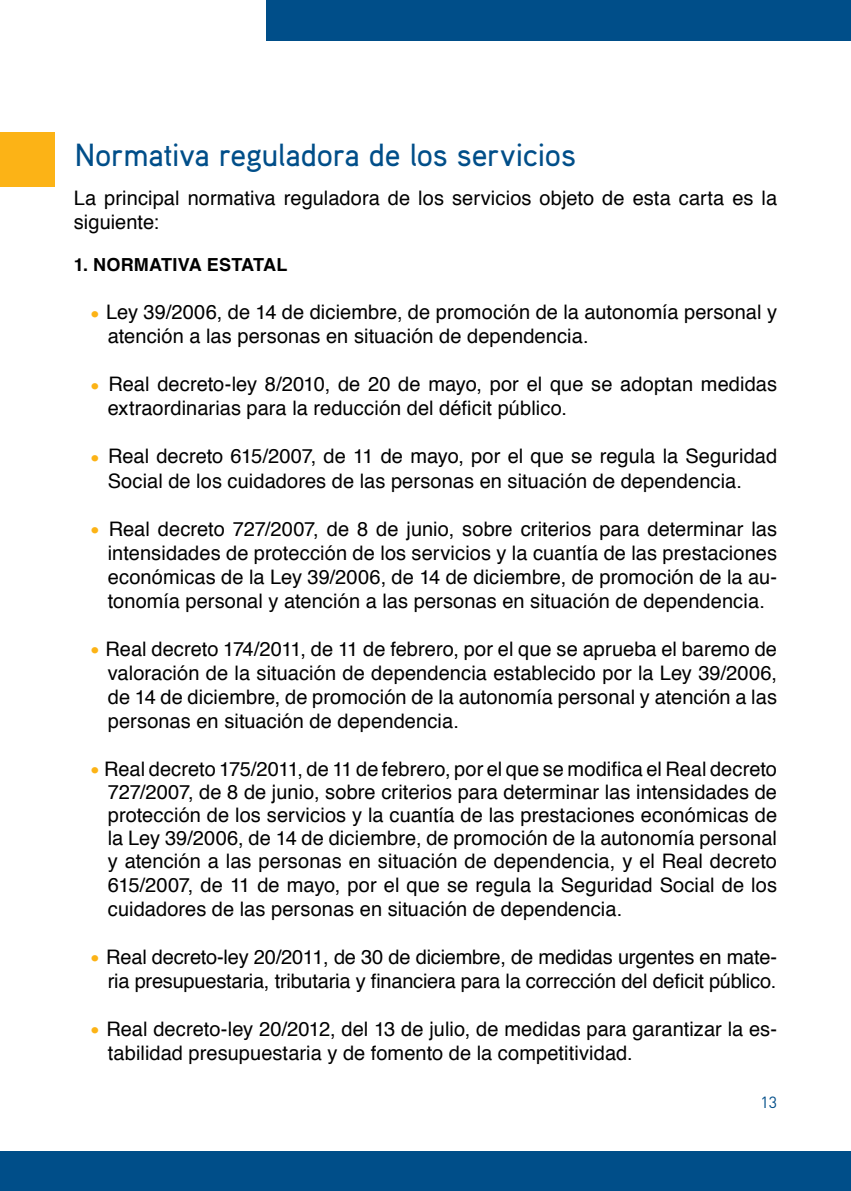
<style>
.page{position:relative;width:851px;height:1191px;background:#fff}
.page>*{position:absolute;margin:0;border:0;box-sizing:border-box;transform-origin:0 0}
.t1{font:500 32px "Aaux Pro";letter-spacing:-.005em;color:#004e89}
.t2{font:20px/24px "Helvetica";color:#000}
.t3{font:700 18px "Helvetica";letter-spacing:.01em;color:#000}
.t4{font:16px "DIN";color:#004e89}
.s1{font-weight:700;font-size:40px;color:#fcb316}
</style>
<div class="page">
<div style="left:0;top:1151px;width:850px;height:40px;background:#004e89"></div>
<div style="left:267px;top:0;width:583px;height:40px;background:#004e89"></div>
<div style="left:0;top:132px;width:55px;height:55px;background:#fcb316"></div>
<h1 class="t1" style="left:75px;top:135px;width:502px">Normativa reguladora de los servicios</h1>
<p class="t2" style="left:74px;top:187px;width:704px">La principal normativa reguladora de los servicios objeto de esta carta es la siguiente:</p>
<p class="t3" style="left:74px;top:250px;width:215px">1. NORMATIVA ESTATAL</p>
<p class="t2" style="left:108px;top:301px;width:670px;text-indent:-18px"><span class="s1">·</span> Ley 39/2006, de 14 de diciembre, de promoción de la autonomía personal y atención a las personas en situación de dependencia.</p>
<p class="t2" style="left:108px;top:373px;width:670px;text-indent:-18px"><span class="s1">·</span> Real decreto-ley 8/2010, de 20 de mayo, por el que se adoptan medidas extraordinarias para la reducción del déficit público.</p>
<p class="t2" style="left:108px;top:445px;width:670px;text-indent:-18px"><span class="s1">·</span> Real decreto 615/2007, de 11 de mayo, por el que se regula la Seguridad<br>Social de los cuidadores de las personas en situación de dependencia.</p>
<p class="t2" style="left:108px;top:517px;width:670px;text-align:justify;text-indent:-18px"><span class="s1">·</span> Real decreto 727/2007, de 8 de junio, sobre criterios para determinar las intensidades de protección de los servicios y la cuantía de las prestaciones económicas de la Ley 39/2006, de 14 de diciembre, de promoción de la au&shy;tonomía personal y atención a las personas en situación de dependencia.</p>
<p class="t2" style="left:108px;top:637px;width:670px;text-align:justify;text-indent:-18px"><span class="s1">·</span> Real decreto 174/2011, de 11 de febrero, por el que se aprueba el baremo de valoración de la situación de dependencia establecido por la Ley 39/2006, de 14 de diciembre, de promoción de la autonomía personal y atención a las personas en situación de dependencia.</p>
<p class="t2" style="left:108px;top:757px;width:670px;line-height:23.4px;text-align:justify;text-indent:-18px"><span class="s1">·</span> Real decreto 175/2011, de 11 de febrero, por el que se modifica el Real decreto 727/2007, de 8 de junio, sobre criterios para determinar las intensidades de protección de los servicios y la cuantía de las prestaciones económicas de la Ley 39/2006, de 14 de diciembre, de promoción de la autonomía personal y atención a las personas en situación de dependencia, y el Real decreto 615/2007, de 11 de mayo, por el que se regula la Seguridad Social de los cuidadores de las personas en situación de dependencia.</p>
<p class="t2" style="left:90px;top:945px;width:688px;text-align:right"><span class="s1">·</span> Real decreto-ley 20/2011, de 30 de diciembre, de medidas urgentes en mate&shy;ria presupuestaria, tributaria y financiera para la corrección del deficit público.</p>
<p class="t2" style="left:108px;top:1017px;width:670px;text-indent:-18px"><span class="s1">·</span> Real decreto-ley 20/2012, del 13 de julio, de medidas para garantizar la es&shy;tabilidad presupuestaria y de fomento de la competitividad.</p>
<p class="t4" style="left:760px;top:1092px;width:18px">13</p>
</div>
